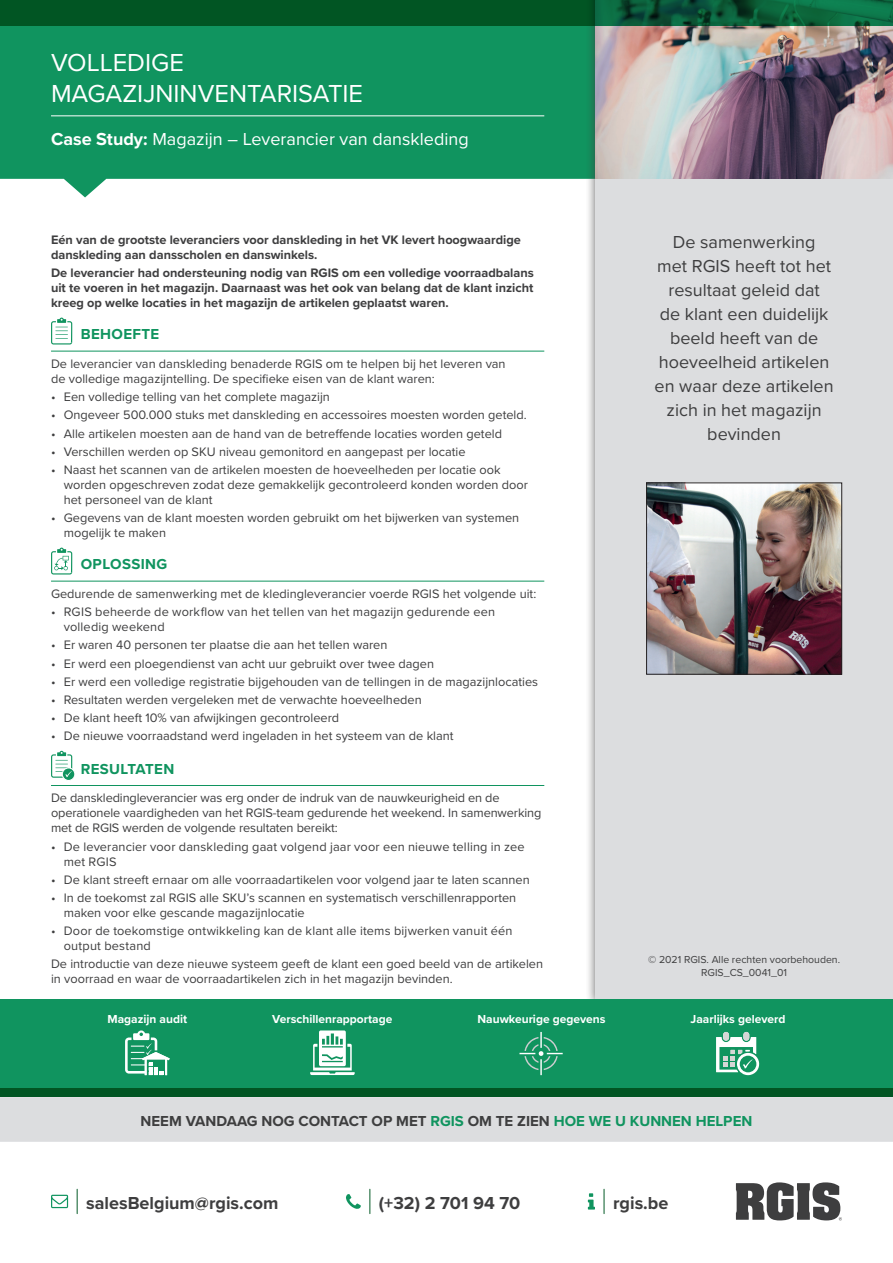
<style>
.page{position:relative;width:893px;height:1263px;background:#fff}
.page>*{position:absolute;margin:0;border:0;box-sizing:border-box;transform-origin:0 0}
.t1{font:25.5px/30.6px "Proxima Nova";color:#fff}
.t2{font:18px/24px "Proxima Nova";color:#3e3e3f;text-align:center}
.t3{font:18px "Proxima Nova";color:#fff}
.t4{font:700 18px "Proxima Nova";color:#3e3e3f}
.t5{font:700 15px "Proxima Nova";color:#3e3e3f}
.t6{font:700 15px "Proxima Nova";letter-spacing:.025em;color:#10945f}
.t7{font:12.75px/15px "Proxima Nova";color:#3e3e3f}
.t8{font:700 12.75px/15px "Proxima Nova";color:#3e3e3f}
.t9{font:700 12px "Proxima Nova";color:#fff}
.t10{font:10.5px/12.6px "Proxima Nova";color:#3e3e3f;text-align:center}
.s1{font-weight:700}
.s2{color:#10945f}
</style>
<div class="page">
<hr style="left:603px;top:1189px;width:2px;height:24px;background:#216d3f">
<svg style="left:588px;top:1193px;width:7px;height:16px"></svg>
<svg style="left:77px;top:1189px;width:1px;height:24px"></svg>
<svg style="left:51px;top:1195px;width:17px;height:13px"></svg>
<svg style="left:736px;top:1182px;width:106px;height:38px"></svg>
<svg style="left:369px;top:1189px;width:1px;height:24px"></svg>
<svg style="left:346px;top:1194px;width:15px;height:15px"></svg>
<div style="left:0;top:1097px;width:893px;height:45px;background:#dcdddf"></div>
<svg style="left:0;top:26px;width:585px;height:171px;fill:#10945f"></svg>
<hr style="left:51px;top:116px;width:493px;height:1px;background:#fff">
<div style="left:585px;top:0;width:308px;height:1010px;background:#3e3e3f;opacity:.75"></div>
<div style="left:595px;top:0;width:298px;height:1001px;background:#dcdddf"></div>
<img style="left:595px;top:26px;width:298px;height:153px">
<svg style="left:0;top:0;width:893px;height:26px;fill:#015523"></svg>
<div style="left:0;top:999px;width:893px;height:98px;background:#10945f"></div>
<div style="left:0;top:1089px;width:893px;height:8px;background:#015523"></div>
<svg style="left:519px;top:1032px;width:44px;height:43px"></svg>
<svg style="left:716px;top:1032px;width:44px;height:43px"></svg>
<img style="left:648px;top:485px;width:192px;height:187px">
<div style="left:646px;top:483px;width:196px;height:191px;border:1px solid #231f20"></div>
<svg style="left:125px;top:1030px;width:45px;height:45px"></svg>
<svg style="left:310px;top:1030px;width:45px;height:45px"></svg>
<hr style="left:51px;top:351px;width:493px;height:1px;background:#10945f">
<hr style="left:51px;top:581px;width:493px;height:1px;background:#10945f">
<hr style="left:51px;top:785px;width:493px;height:1px;background:#10945f">
<svg style="left:51px;top:318px;width:22px;height:26px"></svg>
<svg style="left:51px;top:548px;width:22px;height:26px"></svg>
<svg style="left:51px;top:751px;width:24px;height:29px"></svg>
<h1 class="t1" style="left:51px;top:46px;width:314px">VOLLEDIGE<br>MAGAZIJNINVENTARISATIE</h1>
<h2 class="t3" style="left:51px;top:125px;width:419px"><span class="s1">Case Study:</span> Magazijn – Leverancier van danskleding</h2>
<p class="t8" style="left:51px;top:232px;width:471px">Eén van de grootste leveranciers voor danskleding in het VK levert hoogwaardige danskleding aan dansscholen en danswinkels.</p>
<p class="t8" style="left:51px;top:265px;width:484px;text-align:justify">De leverancier had ondersteuning nodig van RGIS om een volledige voorraadbalans uit te voeren in het magazijn. Daarnaast was het ook van belang dat de klant inzicht kreeg op welke locaties in het magazijn de artikelen geplaatst waren.</p>
<p class="t6" style="left:81px;top:322px;width:80px">BEHOEFTE</p>
<p class="t7" style="left:51px;top:356px;width:456px">De leverancier van danskleding benaderde RGIS om te helpen bij het leveren van de volledige magazijntelling. De specifieke eisen van de klant waren:</p>
<p class="t7" style="left:51px;top:389px;width:280px">• Een volledige telling van het complete magazijn</p>
<p class="t7" style="left:51px;top:407px;width:477px">• Ongeveer 500.000 stuks met danskleding en accessoires moesten worden geteld.</p>
<p class="t7" style="left:51px;top:425px;width:453px">• Alle artikelen moesten aan de hand van de betreffende locaties worden geteld</p>
<p class="t7" style="left:51px;top:443px;width:416px">• Verschillen werden op SKU niveau gemonitord en aangepast per locatie</p>
<p class="t7" style="left:64px;top:462px;width:466px;text-indent:-13px">• Naast het scannen van de artikelen moesten de hoeveelheden per locatie ook worden opgeschreven zodat deze gemakkelijk gecontroleerd konden worden door het personeel van de klant</p>
<p class="t7" style="left:64px;top:510px;width:457px;text-indent:-13px">• Gegevens van de klant moesten worden gebruikt om het bijwerken van systemen mogelijk te maken</p>
<p class="t6" style="left:81px;top:552px;width:88px">OPLOSSING</p>
<p class="t7" style="left:51px;top:586px;width:487px">Gedurende de samenwerking met de kledingleverancier voerde RGIS het volgende uit:</p>
<p class="t7" style="left:64px;top:604px;width:433px;text-indent:-13px">• RGIS beheerde de workflow van het tellen van het magazijn gedurende een volledig weekend</p>
<p class="t7" style="left:51px;top:637px;width:338px">• Er waren 40 personen ter plaatse die aan het tellen waren</p>
<p class="t7" style="left:51px;top:655px;width:385px">• Er werd een ploegendienst van acht uur gebruikt over twee dagen</p>
<p class="t7" style="left:51px;top:673px;width:489px">• Er werd een volledige registratie bijgehouden van de tellingen in de magazijnlocaties</p>
<p class="t7" style="left:51px;top:692px;width:372px">• Resultaten werden vergeleken met de verwachte hoeveelheden</p>
<p class="t7" style="left:51px;top:710px;width:290px">• De klant heeft 10% van afwijkingen gecontroleerd</p>
<p class="t7" style="left:51px;top:728px;width:404px">• De nieuwe voorraadstand werd ingeladen in het systeem van de klant</p>
<p class="t6" style="left:81px;top:757px;width:95px">RESULTATEN</p>
<p class="t7" style="left:51px;top:790px;width:492px">De danskledingleverancier was erg onder de indruk van de nauwkeurigheid en de operationele vaardigheden van het RGIS-team gedurende het weekend. In samenwerking met de RGIS werden de volgende resultaten bereikt:</p>
<p class="t7" style="left:64px;top:838px;width:462px;text-indent:-13px">• De leverancier voor danskleding gaat volgend jaar voor een nieuwe telling in zee met RGIS</p>
<p class="t7" style="left:51px;top:871px;width:480px">• De klant streeft ernaar om alle voorraadartikelen voor volgend jaar te laten scannen</p>
<p class="t7" style="left:64px;top:890px;width:454px;text-indent:-13px">• In de toekomst zal RGIS alle SKU’s scannen en systematisch verschillenrapporten maken voor elke gescande magazijnlocatie</p>
<p class="t7" style="left:64px;top:923px;width:450px;text-indent:-13px">• Door de toekomstige ontwikkeling kan de klant alle items bijwerken vanuit één output bestand</p>
<p class="t7" style="left:51px;top:956px;width:494px">De introductie van deze nieuwe systeem geeft de klant een goed beeld van de artikelen in voorraad en waar de voorraadartikelen zich in het magazijn bevinden.</p>
<h2 class="t2" style="left:655px;top:229px;width:181px">De samenwerking<br>met RGIS heeft tot het resultaat geleid dat<br>de klant een duidelijk beeld heeft van de hoeveelheid artikelen en waar deze artikelen zich in het magazijn bevinden</h2>
<p class="t10" style="left:648px;top:953px;width:194px">© 2021 RGIS. Alle rechten voorbehouden.<br>RGIS_CS_0041_01</p>
<p class="t9" style="left:107px;top:1010px;width:81px">Magazijn audit</p>
<p class="t9" style="left:272px;top:1010px;width:122px">Verschillenrapportage</p>
<p class="t9" style="left:477px;top:1010px;width:130px">Nauwkeurige gegevens</p>
<p class="t9" style="left:691px;top:1010px;width:96px">Jaarlijks geleverd</p>
<p class="t5" style="left:141px;top:1110px;width:613px">NEEM VANDAAG NOG CONTACT OP MET <span class="s2">RGIS</span> OM TE ZIEN <span class="s2">HOE WE U KUNNEN HELPEN</span></p>
<h2 class="t4" style="left:86px;top:1189px;width:194px">salesBelgium@rgis.com</h2>
<h2 class="t4" style="left:379px;top:1189px;width:143px">(+32) 2 701 94 70</h2>
<h2 class="t4" style="left:613px;top:1189px;width:57px">rgis.be</h2>
</div>
